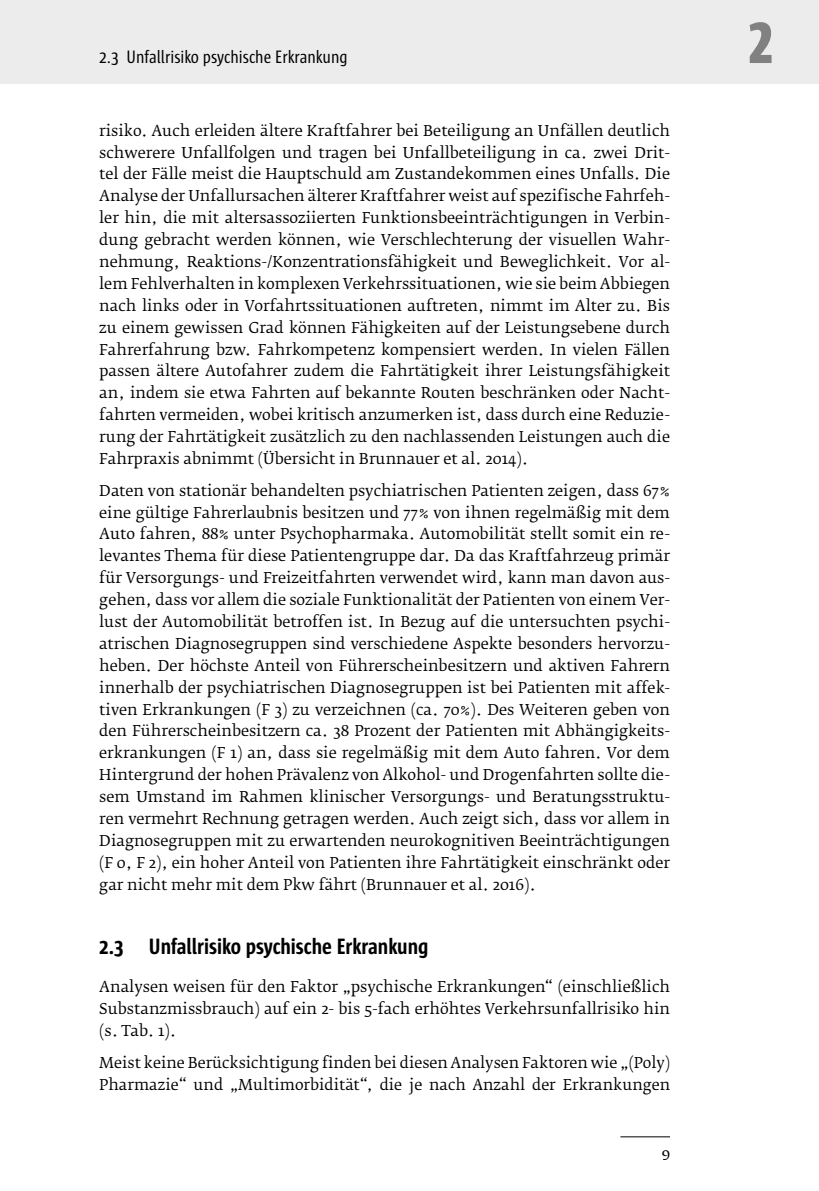
<style>
.page{position:relative;width:819px;height:1191px;background:#fff}
.page>*{position:absolute;margin:0;border:0;box-sizing:border-box;transform-origin:0 0}
.t1{font:800 59.5px "Sun Cd";color:#818181}
.MWV-H2{font:700 22.75px "Sun Cd";color:#000}
.t2{font:18.38px "Sun Cd";color:#000}
.t3{font:15.75px "Fedra Serif B Pro";color:#000}
.MWV-Grundtext{font:14.88px/21.9px "Fedra Serif B Pro";color:#000;text-align:justify}
</style>
<div class="page">
<div style="left:0;top:0;width:819px;height:84px;background:#ececec"></div>
<hr style="left:620px;top:1136px;width:50px;height:1px;background:#000">
<p class="t2" style="left:99px;top:47px;width:250px">2.3 Unfallrisiko psychische Erkrankung</p>
<p class="MWV-Grundtext" style="left:99px;top:120px;width:572px">risiko. Auch erleiden ältere Kraftfahrer bei Beteiligung an Unfällen deutlich schwerere Unfallfolgen und tragen bei Unfallbeteiligung in ca. zwei Drit‑ tel der Fälle meist die Hauptschuld am Zustandekommen eines Unfalls. Die Analyse der Unfallursachen älterer Kraftfahrer weist auf spezifische Fahrfeh‑ ler hin, die mit altersassoziierten Funktionsbeeinträchtigungen in Verbin‑ dung gebracht werden können, wie Verschlechterung der visuellen Wahr‑ nehmung, Reaktions‑/Konzentrationsfähigkeit und Beweglichkeit. Vor al‑ lem Fehlverhalten in komplexen Verkehrssituationen, wie sie beim Abbiegen nach links oder in Vorfahrtssituationen auftreten, nimmt im Alter zu. Bis zu einem gewissen Grad können Fähigkeiten auf der Leistungsebene durch Fahrerfahrung bzw. Fahrkompetenz kompensiert werden. In vielen Fällen passen ältere Autofahrer zudem die Fahrtätigkeit ihrer Leistungsfähigkeit an, indem sie etwa Fahrten auf bekannte Routen beschränken oder Nacht‑ fahrten vermeiden, wobei kritisch anzumerken ist, dass durch eine Reduzie‑ rung der Fahrtätigkeit zusätzlich zu den nachlassenden Leistungen auch die Fahrpraxis abnimmt (Übersicht in Brunnauer et al. 2014).</p>
<p class="MWV-Grundtext" style="left:99px;top:479px;width:572px">Daten von stationär behandelten psychiatrischen Patienten zeigen, dass 67% eine gültige Fahrerlaubnis besitzen und 77% von ihnen regelmäßig mit dem Auto fahren, 88% unter Psychopharmaka. Automobilität stellt somit ein re‑ levantes Thema für diese Patientengruppe dar. Da das Kraftfahrzeug primär für Versorgungs- und Freizeitfahrten verwendet wird, kann man davon aus‑ gehen, dass vor allem die soziale Funktionalität der Patienten von einem Ver‑ lust der Automobilität betroffen ist. In Bezug auf die untersuchten psychi‑ atrischen Diagnosegruppen sind verschiedene Aspekte besonders hervorzu‑ heben. Der höchste Anteil von Führerscheinbesitzern und aktiven Fahrern innerhalb der psychiatrischen Diagnosegruppen ist bei Patienten mit affek‑ tiven Erkrankungen (F 3) zu verzeichnen (ca. 70%). Des Weiteren geben von den Führerscheinbesitzern ca. 38 Prozent der Patienten mit Abhängigkeits‑ erkrankungen (F 1) an, dass sie regelmäßig mit dem Auto fahren. Vor dem Hintergrund der hohen Prävalenz von Alkohol- und Drogenfahrten sollte die‑ sem Umstand im Rahmen klinischer Versorgungs- und Beratungsstruktu‑ ren vermehrt Rechnung getragen werden. Auch zeigt sich, dass vor allem in Diagnosegruppen mit zu erwartenden neurokognitiven Beeinträchtigungen (F 0, F 2), ein hoher Anteil von Patienten ihre Fahrtätigkeit einschränkt oder gar nicht mehr mit dem Pkw fährt (Brunnauer et al. 2016).</p>
<p class="MWV-H2" style="left:99px;top:933px;width:330px">2.3 Unfallrisiko psychische Erkrankung</p>
<p class="MWV-Grundtext" style="left:99px;top:976px;width:572px">Analysen weisen für den Faktor „psychische Erkrankungen“ (einschließlich Substanzmissbrauch) auf ein 2- bis 5-fach erhöhtes Verkehrsunfallrisiko hin (s. Tab. 1).</p>
<p class="MWV-Grundtext" style="left:99px;top:1051px;width:572px">Meist keine Berücksichtigung finden bei diesen Analysen Faktoren wie „(Poly)<br>Pharmazie“ und „Multimorbidität“, die je nach Anzahl der Erkrankungen</p>
<p class="t3" style="left:661px;top:1144px;width:10px">9</p>
<h1 class="t1" style="left:748px;top:10px;width:26px">2</h1>
</div>
